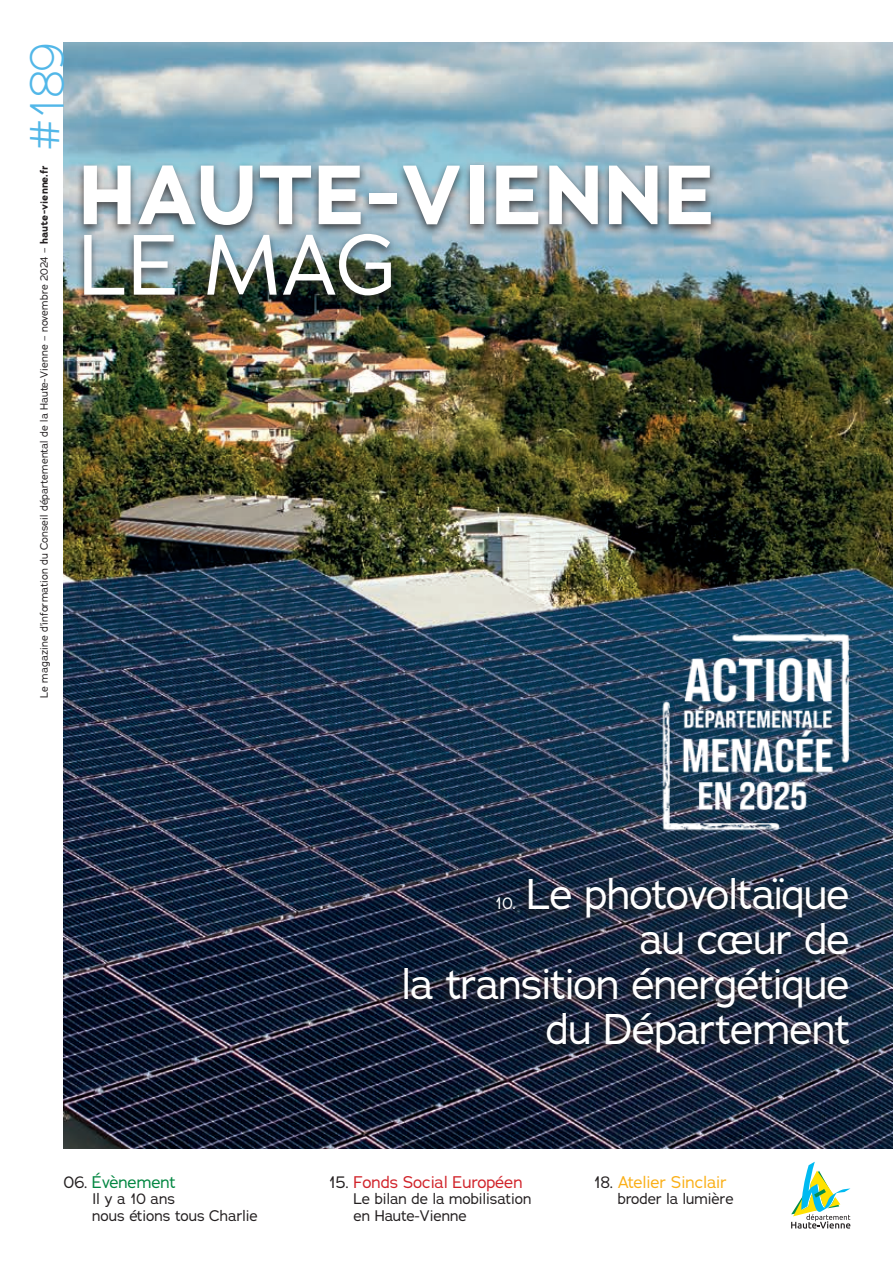
<style>
.page{position:relative;width:893px;height:1263px;background:#fff}
.page>*{position:absolute;margin:0;border:0;box-sizing:border-box;transform-origin:0 0}
.t1{font:700 83.55px "Adrianna";letter-spacing:.015em;color:#fff}
.t2{font:83.55px "Adrianna";color:#fff}
.t3{font:300 48px "Adrianna";color:#52b7e8}
.t4{font:42px/45px "Adrianna";letter-spacing:-.02em;color:#fff;text-align:right}
.t5{font:16.5px "Adrianna";color:#d1232a}
.t6{font:16.5px "Adrianna";color:#faaf18}
.t7{font:16.5px "Adrianna";color:#028641}
.t8{font:16.5px "Adrianna";color:#fff}
.t9{font:15px/16.5px "Adrianna";color:#231f20}
.t10{font:10.5px "Adrianna";letter-spacing:.01em;color:#231f20}
.s1{font-weight:700}
.s2{color:#231f20}
</style>
<div class="page">
<img style="left:64px;top:43px;width:829px;height:1105px">
<div style="left:75px;top:162px;width:644px;height:146px;background:#231f20;opacity:.75"></div>
<svg style="left:393px;top:873px;width:460px;height:190px;background:#202c40"></svg>
<svg style="left:791px;top:1162px;width:59px;height:66px"></svg>
<img style="left:646px;top:619px;width:215px;height:243px">
<h2 class="t3" style="left:17px;top:150px;width:109px;rotate:-90deg">#189</h2>
<p class="t10" style="left:37px;top:698px;width:534px;rotate:-90deg">Le magazine d’information du Conseil départemental de la Haute-Vienne – novembre 2024 – <span class="s1">haute-vienne.fr</span></p>
<h1 class="t1" style="left:79px;top:139px;width:638px">HAUTE-VIENNE</h1>
<h1 class="t2" style="left:79px;top:211px;width:318px">LE MAG</h1>
<h3 class="t4" style="left:402px;top:871px;width:450px">Le photovoltaïque<br>au cœur de<br>la transition énergétique du Département</h3>
<h3 class="t8" style="left:495px;top:893px;width:22px">10.</h3>
<h3 class="t7" style="left:64px;top:1171px;width:113px"><span class="s2">06.</span> Évènement</h3>
<h3 class="t9" style="left:92px;top:1191px;width:167px">Il y a 10 ans<br>nous étions tous Charlie</h3>
<h3 class="t5" style="left:329px;top:1171px;width:195px"><span class="s2">15.</span> Fonds Social Européen</h3>
<h3 class="t9" style="left:354px;top:1191px;width:179px">Le bilan de la mobilisation en Haute-Vienne</h3>
<h3 class="t6" style="left:594px;top:1171px;width:134px"><span class="s2">18.</span> Atelier Sinclair</h3>
<h3 class="t9" style="left:618px;top:1191px;width:117px">broder la lumière</h3>
</div>
